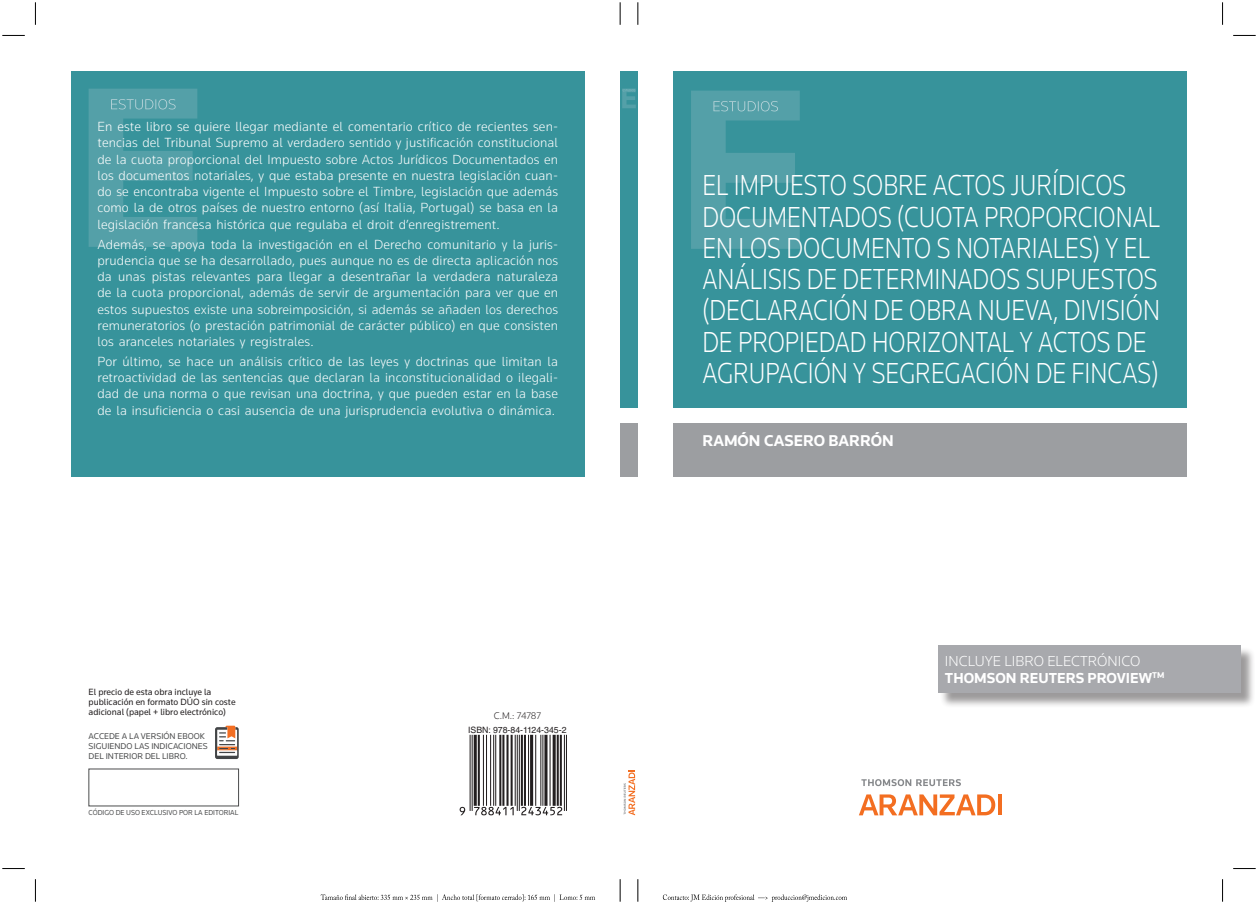
<style>
.page{position:relative;width:1258px;height:904px;background:#fff}
.page>*{position:absolute;margin:0;border:0;box-sizing:border-box;transform-origin:0 0}
.titulo_portada{font:300 30px/31.2px "Knowledge";color:#fff;scale:.83 1}
.autor{font:700 16.25px "Knowledge";color:#fff}
.t1{font:300 15px "Knowledge";color:#fff}
.t2{font:700 15px "Knowledge";color:#fff}
.extracto{font:300 13.75px/16.2px "Knowledge";letter-spacing:.01em;color:#fff;text-align:justify}
.t3{font:300 10px "Knowledge";letter-spacing:-.01em;color:#231f20}
.autor-2{font:9.38px/10px "Knowledge";color:#231f20}
.t4{font:8.75px/10px "Knowledge";color:#4b4c4d}
.t5{font:8.75px "Helvetica LT Std";color:#231f20}
.t6{font:7.5px "Knowledge";color:#4b4c4d;scale:.96 1}
</style>
<div class="page">
<svg style="left:638px;top:2px;width:1px;height:23px"></svg>
<svg style="left:638px;top:879px;width:1px;height:22px"></svg>
<svg style="left:620px;top:2px;width:1px;height:23px"></svg>
<svg style="left:620px;top:879px;width:1px;height:22px"></svg>
<svg style="left:35px;top:2px;width:1px;height:23px"></svg>
<svg style="left:2px;top:35px;width:23px;height:1px"></svg>
<svg style="left:35px;top:879px;width:1px;height:22px"></svg>
<svg style="left:2px;top:868px;width:23px;height:1px"></svg>
<svg style="left:1222px;top:2px;width:1px;height:23px"></svg>
<svg style="left:1233px;top:35px;width:23px;height:1px"></svg>
<svg style="left:1222px;top:879px;width:1px;height:22px"></svg>
<svg style="left:1233px;top:868px;width:23px;height:1px"></svg>
<svg style="left:663px;top:894px;width:184px;height:8px"></svg>
<svg style="left:321px;top:894px;width:274px;height:7px"></svg>
<div style="left:71px;top:71px;width:514px;height:405px;background:#37939b"></div>
<div style="left:620px;top:71px;width:18px;height:336px;background:#37939b"></div>
<svg style="left:622px;top:88px;width:14px;height:20px"></svg>
<div style="left:620px;top:423px;width:18px;height:53px;background:#9c9ea1"></div>
<svg style="left:624px;top:770px;width:11px;height:45px"></svg>
<div style="left:673px;top:71px;width:514px;height:336px;background:#37939b"></div>
<svg style="left:691px;top:91px;width:109px;height:158px"></svg>
<svg style="left:861px;top:779px;width:100px;height:7px"></svg>
<svg style="left:859px;top:794px;width:136px;height:21px"></svg>
<hr style="left:998px;top:794px;width:3px;height:21px;background:#f36e21">
<svg style="left:215px;top:725px;width:24px;height:34px"></svg>
<div style="left:673px;top:423px;width:514px;height:53px;background:#9c9ea1"></div>
<div style="left:940px;top:647px;width:316px;height:61px;background:#231f20;opacity:.45"></div>
<div style="left:938px;top:645px;width:302px;height:47px;background:#a8a9ad"></div>
<svg style="left:89px;top:89px;width:108px;height:158px"></svg>
<svg style="left:460px;top:734px;width:107px;height:81px"></svg>
<p class="extracto" style="left:97px;top:118px;width:462px">En este libro se quiere llegar mediante el comentario crítico de recientes sen&shy;tencias del Tribunal Supremo al verdadero sentido y justificación constitucional de la cuota proporcional del Impuesto sobre Actos Jurídicos Documentados en los documentos notariales, y que estaba presente en nuestra legislación cuan&shy;do se encontraba vigente el Impuesto sobre el Timbre, legislación que además como la de otros países de nuestro entorno (así Italia, Portugal) se basa en la legislación francesa histórica que regulaba el droit d’enregistrement.</p>
<p class="extracto" style="left:97px;top:235px;width:462px">Además, se apoya toda la investigación en el Derecho comunitario y la juris&shy;prudencia que se ha desarrollado, pues aunque no es de directa aplicación nos da unas pistas relevantes para llegar a desentrañar la verdadera naturaleza de la cuota proporcional, además de servir de argumentación para ver que en estos supuestos existe una sobreimposición, si además se añaden los derechos remuneratorios (o prestación patrimonial de carácter público) en que consisten los aranceles notariales y registrales.</p>
<p class="extracto" style="left:97px;top:353px;width:462px">Por último, se hace un análisis crítico de las leyes y doctrinas que limitan la retroactividad de las sentencias que declaran la inconstitucionalidad o ilegali&shy;dad de una norma o que revisan una doctrina, y que pueden estar en la base de la insuficiencia o casi ausencia de una jurisprudencia evolutiva o dinámica.</p>
<p class="autor-2" style="left:89px;top:686px;width:149px">El precio de esta obra incluye la publicación en formato DÚO sin coste adicional (papel + libro electrónico)</p>
<p class="t4" style="left:89px;top:731px;width:121px">ACCEDE A LA VERSIÓN EBOOK<br>SIGUIENDO LAS INDICACIONES<br>DEL INTERIOR DEL LIBRO.</p>
<p class="t6" style="left:89px;top:808px;width:158px">CÓDIGO DE USO EXCLUSIVO POR LA EDITORIAL</p>
<p class="t3" style="left:494px;top:709px;width:49px">C.M.: 74787</p>
<p class="t5" style="left:468px;top:725px;width:100px">ISBN: 978-84-1124-345-2</p>
<p class="titulo_portada" style="left:702px;top:169px;width:553px">EL IMPUESTO SOBRE ACTOS JURÍDICOS DOCUMENTADOS (CUOTA PROPORCIONAL EN LOS DOCUMENTO S NOTARIALES) Y EL ANÁLISIS DE DETERMINADOS SUPUESTOS (DECLARACIÓN DE OBRA NUEVA, DIVISIÓN DE PROPIEDAD HORIZONTAL Y ACTOS DE AGRUPACIÓN Y SEGREGACIÓN DE FINCAS)</p>
<p class="autor" style="left:702px;top:430px;width:193px">RAMÓN CASERO BARRÓN</p>
<p class="t1" style="left:945px;top:651px;width:197px">INCLUYE LIBRO ELECTRÓNICO</p>
<p class="t2" style="left:945px;top:669px;width:221px">THOMSON REUTERS PROVIEW<sup>TM</sup></p>
</div>
